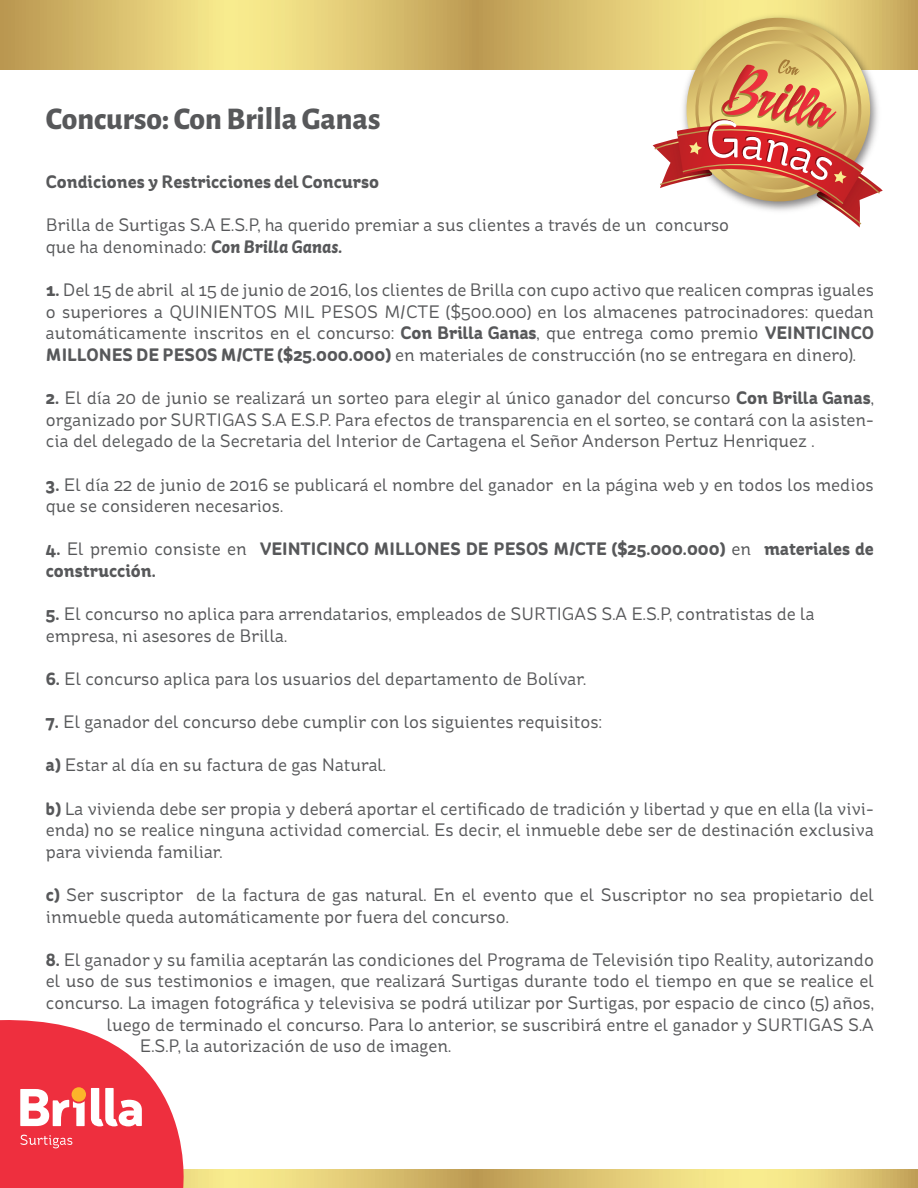
<style>
.page{position:relative;width:918px;height:1188px;background:#fff}
.page>*{position:absolute;margin:0;border:0;box-sizing:border-box;transform-origin:0 0}
.t1{font:800 31.5px "Alegreya Sans";color:#57585a}
.t2{font:18px/21.6px "St Ryde";color:#57585a}
.t3{font:700 18px/21.6px "St Ryde";color:#57585a}
.s1{font-weight:700;font-style:italic}
.s2{font-weight:700}
.s3{font-weight:400}
</style>
<div class="page">
<svg style="left:0;top:0;width:918px;height:69px;background:#dac16f"></svg>
<svg style="left:202px;top:1169px;width:716px;height:19px;background:#e1cb76"></svg>
<svg style="left:0;top:1020px;width:202px;height:168px"></svg>
<img style="left:677px;top:10px;width:206px;height:8px">
<svg style="left:653px;top:18px;width:230px;height:210px"></svg>
<h1 class="t1" style="left:46px;top:95px;width:336px">Concurso: Con Brilla Ganas</h1>
<p class="t3" style="left:46px;top:172px;width:335px">Condiciones y Restricciones del Concurso</p>
<p class="t2" style="left:46px;top:215px;width:685px">Brilla de Surtigas S.A E.S.P, ha querido premiar a sus clientes a través de un concurso que ha denominado: <span class="s1">Con Brilla Ganas.</span></p>
<p class="t2" style="left:46px;top:279px;width:830px;text-align:justify"><span class="s2">1.</span> Del 15 de abril al 15 de junio de 2016, los clientes de Brilla con cupo activo que realicen compras iguales o superiores a QUINIENTOS MIL PESOS M/CTE ($500.000) en los almacenes patrocinadores: quedan automáticamente inscritos en el concurso: <span class="s2">Con Brilla Ganas</span>, que entrega como premio <span class="s2">VEINTICINCO MILLONES DE PESOS M/CTE ($25.000.000)</span> en materiales de construcción (no se entregara en dinero).</p>
<p class="t2" style="left:46px;top:387px;width:830px;text-align:justify"><span class="s2">2.</span> El día 20 de junio se realizará un sorteo para elegir al único ganador del concurso <span class="s2">Con Brilla Ganas</span>, organizado por SURTIGAS S.A E.S.P. Para efectos de transparencia en el sorteo, se contará con la asisten&shy;cia del delegado de la Secretaria del Interior de Cartagena el Señor Anderson Pertuz Henriquez .</p>
<p class="t2" style="left:46px;top:474px;width:829px"><span class="s2">3.</span> El día 22 de junio de 2016 se publicará el nombre del ganador en la página web y en todos los medios que se consideren necesarios.</p>
<p class="t3" style="left:46px;top:539px;width:829px">4. <span class="s3">El premio consiste en</span> VEINTICINCO MILLONES DE PESOS M/CTE ($25.000.000) <span class="s3">en</span> materiales de construcción.</p>
<p class="t2" style="left:46px;top:603px;width:770px"><span class="s2">5.</span> El concurso no aplica para arrendatarios, empleados de SURTIGAS S.A E.S.P, contratistas de la empresa, ni asesores de Brilla.</p>
<p class="t2" style="left:46px;top:668px;width:542px"><span class="s2">6.</span> El concurso aplica para los usuarios del departamento de Bolívar.</p>
<p class="t2" style="left:46px;top:711px;width:557px"><span class="s2">7.</span> El ganador del concurso debe cumplir con los siguientes requisitos:</p>
<p class="t2" style="left:46px;top:755px;width:342px"><span class="s2">a)</span> Estar al día en su factura de gas Natural.</p>
<p class="t2" style="left:46px;top:798px;width:829px;text-align:justify"><span class="s2">b)</span> La vivienda debe ser propia y deberá aportar el certificado de tradición y libertad y que en ella (la vivi&shy;enda) no se realice ninguna actividad comercial. Es decir, el inmueble debe ser de destinación exclusiva para vivienda familiar.</p>
<p class="t2" style="left:46px;top:884px;width:829px"><span class="s2">c)</span> Ser suscriptor de la factura de gas natural. En el evento que el Suscriptor no sea propietario del inmueble queda automáticamente por fuera del concurso.</p>
<p class="t2" style="left:46px;top:949px;width:830px"><span class="s2">8.</span> El ganador y su familia aceptarán las condiciones del Programa de Televisión tipo Reality, autorizando</p>
<p class="t2" style="left:46px;top:971px;width:829px">el uso de sus testimonios e imagen, que realizará Surtigas durante todo el tiempo en que se realice el</p>
<p class="t2" style="left:46px;top:992px;width:830px">concurso. La imagen fotográfica y televisiva se podrá utilizar por Surtigas, por espacio de cinco (5) años,</p>
<p class="t2" style="left:107px;top:1014px;width:769px">luego de terminado el concurso. Para lo anterior, se suscribirá entre el ganador y SURTIGAS S.A</p>
<p class="t2" style="left:140px;top:1035px;width:313px">E.S.P, la autorización de uso de imagen.</p>
</div>
